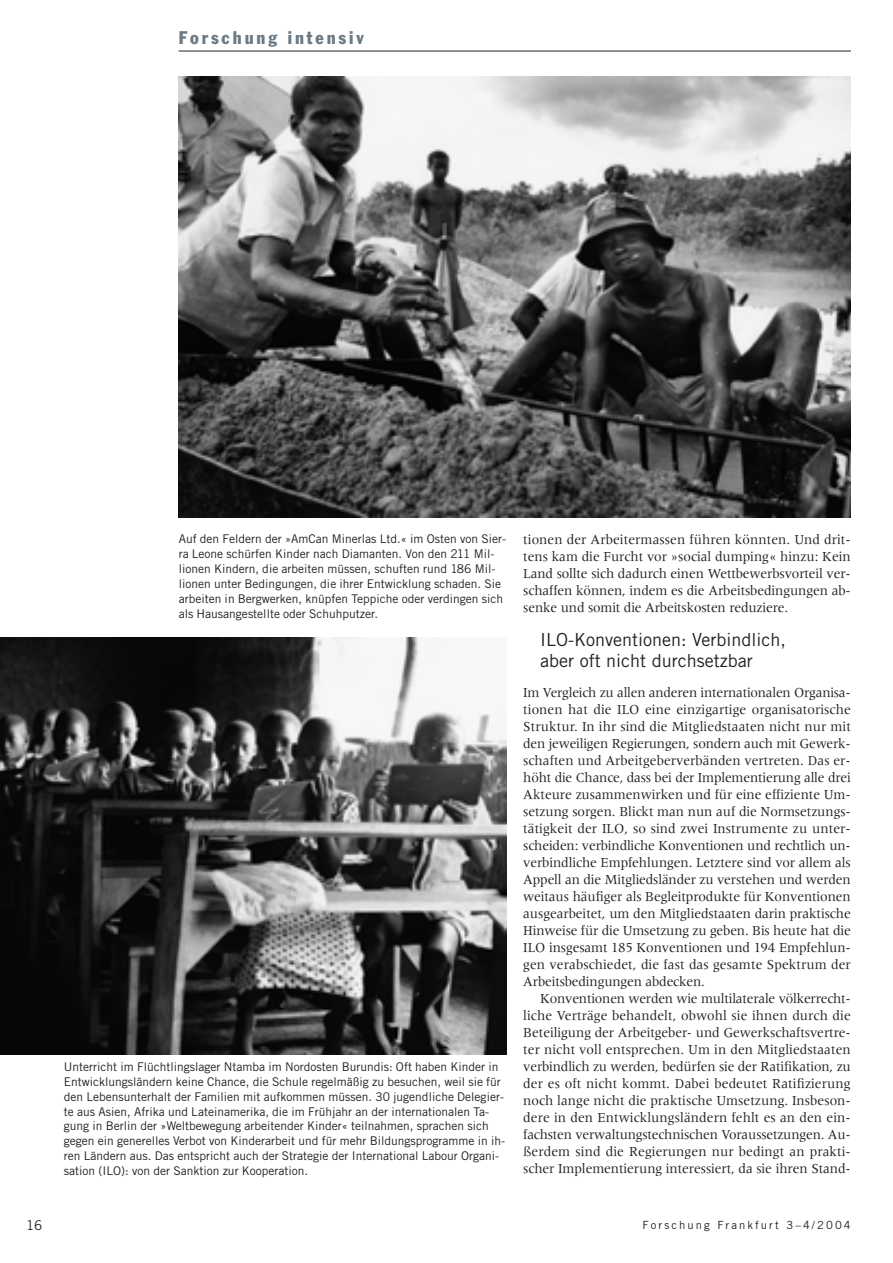
<style>
.page{position:relative;width:893px;height:1263px;background:#fff}
.page>*{position:absolute;margin:0;border:0;box-sizing:border-box;transform-origin:0 0}
.t1{font:18px/21px "Trade Gothic";color:#231f20}
.t2{font:condensed 18px "Franklin Gothic";letter-spacing:.16em;color:#6b7a83}
.t3{font:14.25px/17px "Meridien";letter-spacing:-.005em;color:#231f20;text-align:justify;scale:.95 1}
.t4{font:13.5px "Trade Gothic";color:#231f20}
.t5{font:12px/14.9px "Trade Gothic";color:#231f20}
.t6{font:11.25px "Trade Gothic";letter-spacing:.185em;color:#231f20}
</style>
<div class="page">
<hr style="left:179px;top:51px;width:671px;height:1px;background:#231f20">
<img style="left:0;top:638px;width:506px;height:416px">
<img style="left:179px;top:77px;width:671px;height:441px">
<p class="t2" style="left:179px;top:31px;width:186px">Forschung intensiv</p>
<p class="t4" style="left:26px;top:1220px;width:18px">16</p>
<p class="t5" style="left:179px;top:533px;width:329px">Auf den Feldern der »AmCan Minerlas Ltd.« im Osten von Sier&shy;ra Leone schürfen Kinder nach Diamanten. Von den 211 Mil&shy;lionen Kindern, die arbeiten müssen, schuften rund 186 Mil&shy;lionen unter Bedingungen, die ihrer Entwicklung schaden. Sie arbeiten in Bergwerken, knüpfen Teppiche oder verdingen sich als Hausangestellte oder Schuhputzer.</p>
<p class="t5" style="left:64px;top:1060px;width:443px">Unterricht im Flüchtlingslager Ntamba im Nordosten Burundis: Oft haben Kinder in Entwicklungsländern keine Chance, die Schule regelmäßig zu besuchen, weil sie für den Lebensunterhalt der Familien mit aufkommen müssen. 30 jugendliche Delegier&shy;te aus Asien, Afrika und Lateinamerika, die im Frühjahr an der internationalen Ta&shy;gung in Berlin der »Weltbewegung arbeitender Kinder« teilnahmen, sprachen sich gegen ein generelles Verbot von Kinderarbeit und für mehr Bildungsprogramme in ih&shy;ren Ländern aus. Das entspricht auch der Strategie der International Labour Organi&shy;sation (ILO): von der Sanktion zur Kooperation.</p>
<p class="t3" style="left:523px;top:532px;width:346px">tionen der Arbeitermassen führen könnten. Und drit&shy;tens kam die Furcht vor »social dumping« hinzu: Kein Land sollte sich dadurch einen Wettbewerbsvorteil ver&shy;schaffen können, indem es die Arbeitsbedingungen ab&shy;senke und somit die Arbeitskosten reduziere.</p>
<p class="t1" style="left:540px;top:631px;width:247px">ILO-Konventionen: Verbindlich, aber oft nicht durchsetzbar</p>
<p class="t3" style="left:523px;top:685px;width:346px">Im Vergleich zu allen anderen internationalen Organisa&shy;tionen hat die ILO eine einzigartige organisatorische Struktur. In ihr sind die Mitgliedstaaten nicht nur mit den jeweiligen Regierungen, sondern auch mit Gewerk&shy;schaften und Arbeitgeberverbänden vertreten. Das er&shy;höht die Chance, dass bei der Implementierung alle drei Akteure zusammenwirken und für eine effiziente Um&shy;setzung sorgen. Blickt man nun auf die Normsetzungs&shy;tätigkeit der ILO, so sind zwei Instrumente zu unter&shy;scheiden: verbindliche Konventionen und rechtlich un&shy;verbindliche Empfehlungen. Letztere sind vor allem als Appell an die Mitgliedsländer zu verstehen und werden weitaus häufiger als Begleitprodukte für Konventionen ausgearbeitet, um den Mitgliedstaaten darin praktische Hinweise für die Umsetzung zu geben. Bis heute hat die ILO insgesamt 185 Konventionen und 194 Empfehlun&shy;gen verabschiedet, die fast das gesamte Spektrum der Arbeitsbedingungen abdecken.</p>
<p class="t3" style="left:523px;top:991px;width:346px;text-indent:17px">Konventionen werden wie multilaterale völkerrecht&shy;liche Verträge behandelt, obwohl sie ihnen durch die Beteiligung der Arbeitgeber- und Gewerkschaftsvertre&shy;ter nicht voll entsprechen. Um in den Mitgliedstaaten verbindlich zu werden, bedürfen sie der Ratifikation, zu der es oft nicht kommt. Dabei bedeutet Ratifizierung noch lange nicht die praktische Umsetzung. Insbeson&shy;dere in den Entwicklungsländern fehlt es an den ein&shy;fachsten verwaltungstechnischen Voraussetzungen. Au&shy;ßerdem sind die Regierungen nur bedingt an prakti&shy;scher Implementierung interessiert, da sie ihren Stand-</p>
<p class="t6" style="left:642px;top:1221px;width:210px">Forschung Frankfurt 3–4/2004</p>
</div>
